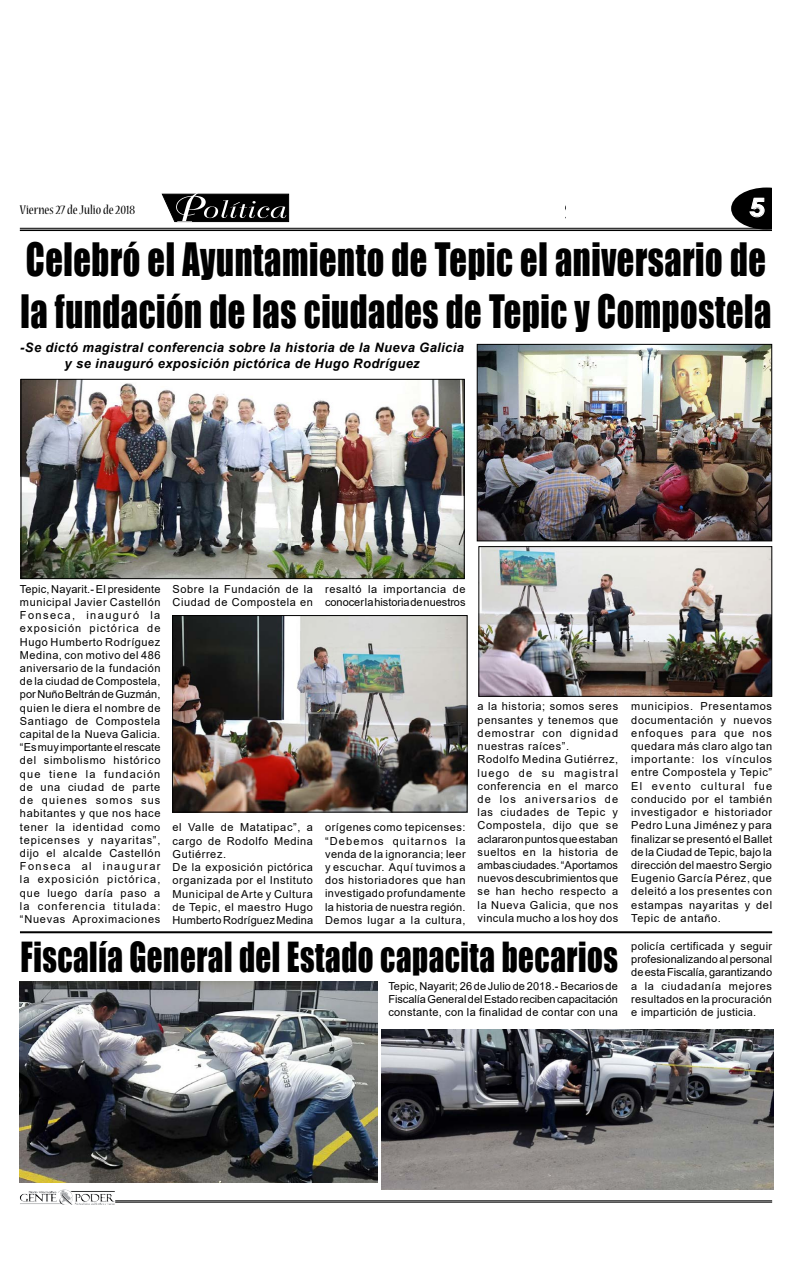
<style>
.page{position:relative;width:792px;height:1276px;background:#fff}
.page>*{position:absolute;margin:0;border:0;box-sizing:border-box;transform-origin:0 0}
.t1{font:42.3px/52px "Impact";letter-spacing:.015em;color:#000;scale:.81 1}
.t2{font:38.1px "Impact";letter-spacing:.015em;color:#000;scale:.81 1}
.t3{font:700 25.2px "Century Gothic";color:#fff;scale:1.14 1}
.t4{font:condensed 14px "Nueva Std";color:#000;scale:1.07 1}
.t5{font:italic 700 13px/15.6px "Arial";letter-spacing:.03em;color:#000;text-align:center}
.t6{font:11px/13.2px "Arial";letter-spacing:.055em;color:#000;text-align:justify}
.t7{font:11px/13.2px "Arial";letter-spacing:-.005em;color:#000}
</style>
<div class="page">
<svg style="left:731px;top:187px;width:41px;height:41px"></svg>
<hr style="left:20px;top:228px;width:752px;height:1px;background:#000">
<hr style="left:20px;top:229px;width:752px;height:2px;background:#000">
<hr style="left:115px;top:1200px;width:657px;height:1px;background:#000">
<hr style="left:115px;top:1201px;width:657px;height:1px;background:#000">
<img style="left:58px;top:1189px;width:14px;height:13px">
<svg style="left:161px;top:193px;width:129px;height:30px;background:#3e3e3e"></svg>
<img style="left:479px;top:346px;width:291px;height:193px">
<div style="left:477px;top:344px;width:295px;height:197px;border:1px solid #000"></div>
<img style="left:480px;top:548px;width:290px;height:147px">
<div style="left:478px;top:546px;width:294px;height:151px;border:1px solid #000"></div>
<img style="left:174px;top:617px;width:292px;height:193px">
<div style="left:172px;top:615px;width:296px;height:197px;border:1px solid #000"></div>
<img style="left:23px;top:381px;width:440px;height:196px">
<div style="left:21px;top:379px;width:444px;height:200px;border:1px solid #000"></div>
<hr style="left:20px;top:931px;width:752px;height:2px;background:#000">
<img style="left:20px;top:981px;width:357px;height:202px">
<img style="left:382px;top:1029px;width:392px;height:160px">
<p class="t4" style="left:20px;top:204px;width:109px">Viernes 27 de Julio de 2018</p>
<h3 class="t3" style="left:749px;top:188px;width:16px">5</h3>
<h1 class="t1" style="left:20px;top:232px;width:929px">Celebró el Ayuntamiento de Tepic el aniversario de la fundación de las ciudades de Tepic y Compostela</h1>
<p class="t5" style="left:20px;top:340px;width:445px">-Se dictó magistral conferencia sobre la historia de la Nueva Galicia y se inauguró exposición pictórica de Hugo Rodríguez</p>
<p class="t6" style="left:20px;top:582px;width:142px">Tepic, Nayarit.- El presidente municipal Javier Castellón Fonseca, inauguró la exposición pictórica de Hugo Humberto Rodríguez Medina, con motivo del 486 aniversario de la fundación de la ciudad de Compostela, por Nuño Beltrán de Guzmán, quien le diera el nombre de Santiago de Compostela capital de la Nueva Galicia. “Es muy importante el rescate del simbolismo histórico que tiene la fundación de una ciudad de parte de quienes somos sus habitantes y que nos hace tener la identidad como tepicenses y nayaritas”, dijo el alcalde Castellón Fonseca al inaugurar la exposición pictórica, que luego daría paso a la conferencia titulada: “Nuevas Aproximaciones</p>
<p class="t6" style="left:173px;top:582px;width:142px">Sobre la Fundación de la<br>Ciudad de Compostela en</p>
<p class="t6" style="left:173px;top:821px;width:142px;text-align:left">el Valle de Matatipac”, a cargo de Rodolfo Medina<br>Gutiérrez.<br>De la exposición pictórica organizada por el Instituto<br>Municipal de Arte y Cultura de Tepic, el maestro Hugo<br>Humberto Rodríguez Medina</p>
<p class="t7" style="left:325px;top:582px;width:142px">resaltó la importancia de conocer la historia de nuestros</p>
<p class="t6" style="left:325px;top:821px;width:142px">orígenes como tepicenses: “Debemos quitarnos la venda de la ignorancia; leer y escuchar. Aquí tuvimos a dos historiadores que han investigado profundamente la historia de nuestra región.<br>Demos lugar a la cultura,</p>
<p class="t6" style="left:478px;top:700px;width:142px;text-align:left">a la historia; somos seres pensantes y tenemos que demostrar con dignidad nuestras raíces”.<br>Rodolfo Medina Gutiérrez, luego de su magistral conferencia en el marco de los aniversarios de las ciudades de Tepic y<br>Compostela, dijo que se aclararon puntos que estaban sueltos en la historia de ambas ciudades. “Aportamos nuevos descubrimientos que se han hecho respecto a la Nueva Galicia, que nos vincula mucho a los hoy dos</p>
<p class="t6" style="left:631px;top:700px;width:142px">municipios. Presentamos documentación y nuevos enfoques para que nos quedara más claro algo tan importante: los vínculos entre Compostela y Tepic” El evento cultural fue conducido por el también investigador e historiador Pedro Luna Jiménez y para finalizar se presentó el Ballet de la Ciudad de Tepic, bajo la dirección del maestro Sergio Eugenio García Pérez, que deleitó a los presentes con estampas nayaritas y del Tepic de antaño.</p>
<h2 class="t2" style="left:21px;top:927px;width:739px">Fiscalía General del Estado capacita becarios</h2>
<p class="t6" style="left:631px;top:939px;width:142px">policía certificada y seguir profesionalizando al personal de esta Fiscalía, garantizando a la ciudadanía mejores resultados en la procuración e impartición de justicia.</p>
<p class="t6" style="left:388px;top:979px;width:231px">Tepic, Nayarit; 26 de Julio de 2018.- Becarios de Fiscalía General del Estado reciben capacitación constante, con la finalidad de contar con una</p>
</div>
